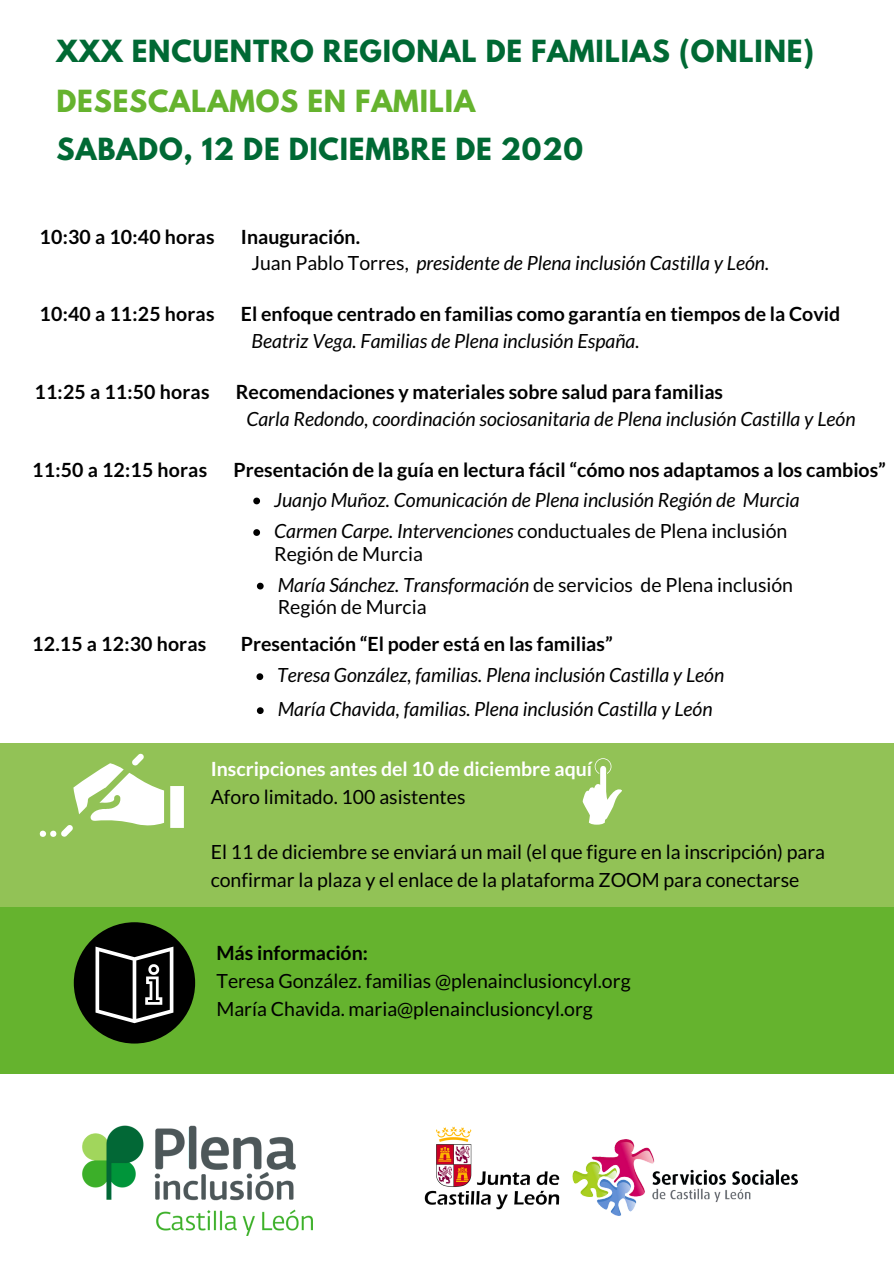
<style>
.page{position:relative;width:894px;height:1264px;background:#fff}
.page>*{position:absolute;margin:0;border:0;box-sizing:border-box;transform-origin:0 0}
.t1{font:700 27px "League Spartan";letter-spacing:.03em;color:#006934}
.t2{font:700 27px "League Spartan";letter-spacing:.03em;color:#65b32e}
.t3{font:19.5px/27.9px "Lato";color:#000}
.t4{font:italic 19.5px/33.9px "Lato";color:#000}
.t5{font:700 19.5px "Lato";color:#000}
.t6{font:700 19.5px "Lato";color:#fff}
.s1{font-style:normal}
.s2{font-style:italic}
</style>
<div class="page">
<div style="left:0;top:906px;width:893px;height:167px;background:#65b32e"></div>
<div style="left:74px;top:922px;width:121px;height:121px;background:#000;border-radius:50%"></div>
<svg style="left:95px;top:946px;width:78px;height:77px"></svg>
<img style="left:572px;top:1139px;width:225px;height:77px">
<img style="left:424px;top:1126px;width:136px;height:84px">
<img style="left:82px;top:1125px;width:230px;height:110px">
<div style="left:0;top:743px;width:893px;height:163px;background:#92c256"></div>
<svg style="left:40px;top:753px;width:144px;height:83px"></svg>
<svg style="left:253px;top:529px;width:7px;height:7px"></svg>
<svg style="left:257px;top:582px;width:6px;height:7px"></svg>
<svg style="left:253px;top:497px;width:7px;height:7px"></svg>
<svg style="left:256px;top:673px;width:7px;height:7px"></svg>
<svg style="left:257px;top:707px;width:6px;height:7px"></svg>
<svg style="left:582px;top:758px;width:40px;height:66px"></svg>
<h1 class="t1" style="left:56px;top:38px;width:759px">XXX ENCUENTRO REGIONAL DE FAMILIAS (ONLINE)</h1>
<h1 class="t2" style="left:56px;top:88px;width:420px">DESESCALAMOS EN FAMILIA</h1>
<h1 class="t1" style="left:56px;top:135px;width:528px">SABADO, 12 DE DICIEMBRE DE 2020</h1>
<p class="t5" style="left:40px;top:225px;width:176px">10:30 a 10:40 horas</p>
<p class="t5" style="left:241px;top:225px;width:121px">Inauguración.</p>
<p class="t4" style="left:251px;top:245px;width:519px"><span class="s1">Juan Pablo Torres,</span> presidente de Plena inclusión Castilla y León.</p>
<p class="t5" style="left:40px;top:301px;width:176px">10:40 a 11:25 horas</p>
<p class="t5" style="left:241px;top:301px;width:600px">El enfoque centrado en familias como garantía en tiempos de la Covid</p>
<p class="t4" style="left:251px;top:323px;width:389px">Beatriz Vega. Familias de Plena inclusión España.</p>
<p class="t5" style="left:35px;top:379px;width:176px">11:25 a 11:50 horas</p>
<p class="t5" style="left:236px;top:379px;width:488px">Recomendaciones y materiales sobre salud para familias</p>
<p class="t4" style="left:246px;top:401px;width:610px">Carla Redondo, coordinación sociosanitaria de Plena inclusión Castilla y León</p>
<p class="t5" style="left:32px;top:457px;width:176px">11:50 a 12:15 horas</p>
<p class="t5" style="left:233px;top:457px;width:653px">Presentación de la guía en lectura fácil “cómo nos adaptamos a los cambios”</p>
<p class="t4" style="left:274px;top:482px;width:527px">Juanjo Muñoz. Comunicación de Plena inclusión Región de Murcia</p>
<p class="t5" style="left:32px;top:631px;width:176px">12.15 a 12:30 horas</p>
<p class="t3" style="left:274px;top:519px;width:514px;line-height:22.5px"><span class="s2">Carmen Carpe. Intervenciones</span> conductuales de Plena inclusión<br>Región de Murcia</p>
<p class="t3" style="left:277px;top:573px;width:517px;line-height:22.5px"><span class="s2">María Sánchez. Transformación</span> de servicios de Plena inclusión<br>Región de Murcia</p>
<p class="t5" style="left:241px;top:631px;width:373px">Presentación “El poder está en las familias”</p>
<p class="t4" style="left:277px;top:657px;width:448px">Teresa González, familias. Plena inclusión Castilla y León<br>María Chavida, familias. Plena inclusión Castilla y León</p>
<p class="t6" style="left:210px;top:756px;width:383px">Inscripciones antes del 10 de diciembre aquí</p>
<p class="t3" style="left:210px;top:782px;width:256px">Aforo limitado. 100 asistentes</p>
<p class="t3" style="left:210px;top:837px;width:616px">El 11 de diciembre se enviará un mail (el que figure en la inscripción) para confirmar la plaza y el enlace de la plataforma ZOOM para conectarse</p>
<p class="t5" style="left:216px;top:940px;width:153px">Más información:</p>
<p class="t3" style="left:216px;top:966px;width:415px">Teresa González. familias @plenainclusioncyl.org<br>María Chavida. maria@plenainclusioncyl.org</p>
</div>
